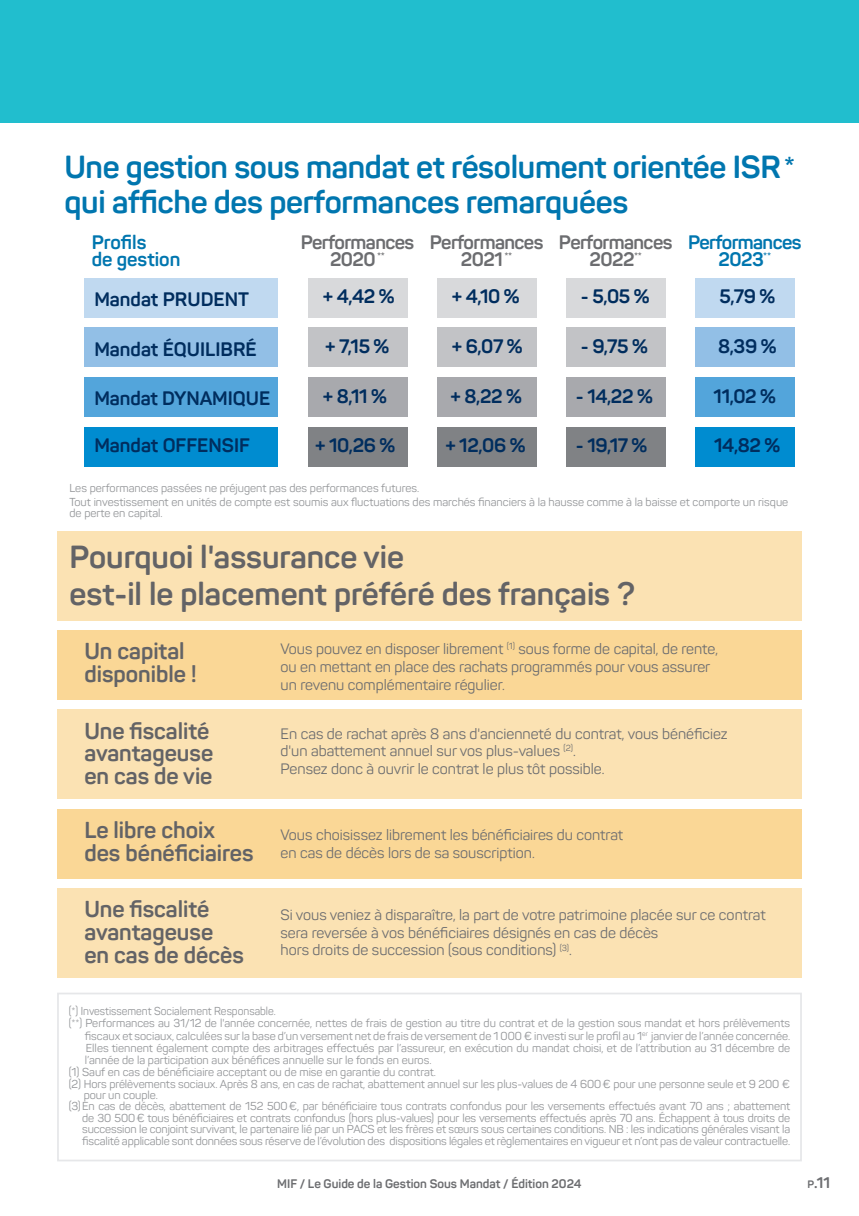
<style>
.page{position:relative;width:859px;height:1216px;background:#fff}
.page>*{position:absolute;margin:0;border:0;box-sizing:border-box;transform-origin:0 0}
.t1{font:700 31.5px/35px "Panton";letter-spacing:-.01em;color:#0076af}
.t2{font:700 31.5px/36.8px "Panton";color:#636366}
.t3{font:700 22.75px/22.8px "Panton";color:#636366}
.t4{font:700 19.25px "Panton";letter-spacing:-.005em;color:#002d5e}
.t5{font:700 19.25px/17.5px "Panton";letter-spacing:-.03em;color:#6c6d70;text-align:center}
.t6{font:700 19.25px/17.5px "Panton";letter-spacing:-.03em;color:#0076af;text-align:center}
.t7{font:700 19.25px/17.5px "Panton";color:#0076af}
.t8{font:700 15.22px "Panton";color:#6c6d70}
.t9{font:14.88px/17.8px "Panton";color:#6c6d70}
.t10{font:700 12.25px "Panton";color:#6c6d70}
.t11{font:11.38px/13.8px "Panton";letter-spacing:-.005em;color:#939598}
.t12{font:11.38px "Panton";letter-spacing:-.005em;color:#939598;scale:.94 1}
.s1{font-size:10.67px}
.s2{font-style:inherit}
</style>
<div class="page">
<div style="left:0;top:0;width:858px;height:122px;background:#21bece"></div>
<div style="left:57px;top:531px;width:744px;height:89px;background:#fbe2b3"></div>
<div style="left:57px;top:992px;width:744px;height:169px;border:2px solid #e6e7e9"></div>
<div style="left:57px;top:630px;width:744px;height:69px;background:#fad796"></div>
<div style="left:57px;top:709px;width:744px;height:90px;background:#fbe2b3"></div>
<div style="left:57px;top:809px;width:744px;height:69px;background:#fad796"></div>
<div style="left:57px;top:888px;width:744px;height:89px;background:#fbe2b3"></div>
<div style="left:84px;top:427px;width:194px;height:39px;background:#008cd0"></div>
<div style="left:84px;top:377px;width:194px;height:40px;background:#53a5db"></div>
<div style="left:84px;top:327px;width:194px;height:40px;background:#92bfe6"></div>
<div style="left:84px;top:278px;width:194px;height:39px;background:#c0d9f0"></div>
<div style="left:308px;top:427px;width:99px;height:39px;background:#808285"></div>
<div style="left:308px;top:377px;width:99px;height:40px;background:#a8a9ad"></div>
<div style="left:308px;top:327px;width:99px;height:40px;background:#c2c3c6"></div>
<div style="left:308px;top:278px;width:99px;height:39px;background:#d8d9db"></div>
<div style="left:437px;top:427px;width:99px;height:39px;background:#808285"></div>
<div style="left:437px;top:377px;width:99px;height:40px;background:#a8a9ad"></div>
<div style="left:437px;top:327px;width:99px;height:40px;background:#c2c3c6"></div>
<div style="left:437px;top:278px;width:99px;height:39px;background:#d8d9db"></div>
<div style="left:566px;top:427px;width:99px;height:39px;background:#808285"></div>
<div style="left:566px;top:377px;width:99px;height:40px;background:#a8a9ad"></div>
<div style="left:566px;top:327px;width:99px;height:40px;background:#c2c3c6"></div>
<div style="left:566px;top:278px;width:99px;height:39px;background:#d8d9db"></div>
<div style="left:694px;top:427px;width:100px;height:39px;background:#008cd0"></div>
<div style="left:694px;top:377px;width:100px;height:40px;background:#53a5db"></div>
<div style="left:694px;top:327px;width:100px;height:40px;background:#92bfe6"></div>
<div style="left:694px;top:278px;width:100px;height:39px;background:#c0d9f0"></div>
<h1 class="t1" style="left:64px;top:149px;width:732px">Une gestion sous mandat et résolument orientée ISR* qui affiche des performances remarquées</h1>
<h3 class="t7" style="left:92px;top:233px;width:90px">Profils<br>de gestion</h3>
<h3 class="t5" style="left:300px;top:233px;width:115px">Performances<br>2020<sup>**</sup></h3>
<h3 class="t5" style="left:429px;top:233px;width:115px">Performances<br>2021<sup>**</sup></h3>
<h3 class="t5" style="left:558px;top:233px;width:115px">Performances<br>2022<sup>**</sup></h3>
<h3 class="t6" style="left:687px;top:233px;width:115px">Performances<br>2023<sup>**</sup></h3>
<h3 class="t4" style="left:94px;top:287px;width:156px">Mandat PRUDENT</h3>
<h3 class="t4" style="left:322px;top:284px;width:73px">+ 4,42 %</h3>
<h3 class="t4" style="left:451px;top:284px;width:69px">+ 4,10 %</h3>
<h3 class="t4" style="left:580px;top:284px;width:70px">- 5,05 %</h3>
<h3 class="t4" style="left:719px;top:284px;width:57px">5,79 %</h3>
<h3 class="t4" style="left:94px;top:336px;width:164px">Mandat ÉQUILIBRÉ</h3>
<h3 class="t4" style="left:325px;top:334px;width:66px">+ 7,15 %</h3>
<h3 class="t4" style="left:451px;top:334px;width:72px">+ 6,07 %</h3>
<h3 class="t4" style="left:580px;top:334px;width:68px">- 9,75 %</h3>
<h3 class="t4" style="left:717px;top:334px;width:60px">8,39 %</h3>
<h3 class="t4" style="left:94px;top:386px;width:177px">Mandat DYNAMIQUE</h3>
<h3 class="t4" style="left:322px;top:384px;width:66px">+ 8,11 %</h3>
<h3 class="t4" style="left:450px;top:384px;width:73px">+ 8,22 %</h3>
<h3 class="t4" style="left:575px;top:384px;width:78px">- 14,22 %</h3>
<h3 class="t4" style="left:713px;top:384px;width:64px">11,02 %</h3>
<h3 class="t4" style="left:94px;top:433px;width:157px">Mandat OFFENSIF</h3>
<h3 class="t4" style="left:315px;top:433px;width:82px">+ 10,26 %</h3>
<h3 class="t4" style="left:445px;top:433px;width:82px">+ 12,06 %</h3>
<h3 class="t4" style="left:575px;top:433px;width:73px">- 19,17 %</h3>
<h3 class="t4" style="left:714px;top:433px;width:68px">14,82 %</h3>
<p class="t11" style="left:69px;top:481px;width:720px">Les performances passées ne préjugent pas des performances futures.<br>Tout investissement en unités de compte est soumis aux fluctuations des marchés financiers à la hausse comme à la baisse et comporte un risque</p>
<p class="t11" style="left:69px;top:506px;width:95px">de perte en capital.</p>
<h1 class="t2" style="left:69px;top:538px;width:566px">Pourquoi l'assurance vie<br>est-il le placement préféré des français ?</h1>
<h3 class="t9" style="left:280px;top:640px;width:439px">Vous pouvez en disposer librement <sup>(1)</sup> sous forme de capital, de rente, ou en mettant en place des rachats programmés pour vous assurer un revenu complémentaire régulier.</h3>
<h2 class="t3" style="left:84px;top:639px;width:113px">Un capital disponible !</h2>
<h2 class="t3" style="left:84px;top:719px;width:130px">Une fiscalité avantageuse en cas de vie</h2>
<h3 class="t9" style="left:280px;top:724px;width:448px">En cas de rachat après 8 ans d'ancienneté du contrat, vous bénéficiez d'un abattement annuel sur vos plus-values <sup>(2)</sup>.<br>Pensez donc à ouvrir le contrat le plus tôt possible.</h3>
<h2 class="t3" style="left:84px;top:818px;width:171px">Le libre choix des bénéficiaires</h2>
<h2 class="t3" style="left:84px;top:897px;width:161px">Une fiscalité avantageuse<br>en cas de décès</h2>
<h3 class="t9" style="left:280px;top:905px;width:486px">Si vous veniez à disparaître, la part de votre patrimoine placée sur ce contrat sera reversée à vos bénéficiaires désignés en cas de décès<br>hors droits de succession (sous conditions) <sup>(3)</sup>.</h3>
<h3 class="t9" style="left:280px;top:826px;width:344px">Vous choisissez librement les bénéficiaires du contrat en cas de décès lors de sa souscription.</h3>
<p class="t12" style="left:69px;top:1003px;width:222px">(*) Investissement Socialement Responsable.</p>
<p class="t12" style="left:69px;top:1016px;width:768px">(**) Performances au 31/12 de l'année concernée, nettes de frais de gestion au titre du contrat et de la gestion sous mandat et hors prélèvements</p>
<p class="t11" style="left:85px;top:1028px;width:706px">fiscaux et sociaux, calculées sur la base d’un versement net de frais de versement de 1 000 € investi sur le profil au 1<sup>er</sup> janvier de l’année concernée.</p>
<p class="t11" style="left:86px;top:1040px;width:705px">Elles tiennent également compte des arbitrages effectués par l’assureur, en exécution du mandat choisi, et de l’attribution au 31 décembre de</p>
<p class="t11" style="left:85px;top:1052px;width:348px">l’année de la participation aux bénéfices annuelle sur le fonds en euros.</p>
<p class="t11" style="left:69px;top:1065px;width:368px">(1) Sauf en cas de bénéficiaire acceptant ou de mise en garantie du contrat.</p>
<p class="t11" style="left:69px;top:1076px;width:722px">(2) Hors prélèvements sociaux. Après 8 ans, en cas de rachat, abattement annuel sur les plus-values de 4 600€ pour une personne seule et 9 200 €</p>
<p class="t11" style="left:84px;top:1087px;width:76px">pour un couple.</p>
<p class="t11" style="left:69px;top:1099px;width:722px">(3)En cas de décès, abattement de 152 500€, par bénéficiaire tous contrats confondus pour les versements effectués avant 70 ans ; abattement</p>
<p class="t11" style="left:82px;top:1110px;width:709px">de 30 500€ tous bénéficiaires et contrats confondus (hors plus-values) pour les versements effectués après 70 ans. Échappent à tous droits de</p>
<p class="t11" style="left:82px;top:1122px;width:709px">succession le conjoint survivant, le partenaire lié par un PACS et les frères et sœurs sous certaines conditions. NB : les indications générales visant la</p>
<p class="t11" style="left:82px;top:1133px;width:709px">fiscalité applicable sont données sous réserve de l’évolution des dispositions légales et règlementaires en vigueur et n’ont pas de valeur contractuelle.</p>
<p class="t10" style="left:277px;top:1175px;width:306px">MIF / Le Guide de la Gestion Sous Mandat / Édition 2024</p>
<h3 class="t8" style="left:807px;top:1172px;width:24px"><span class="s1">p</span><span class="s2">.</span>11</h3>
</div>
